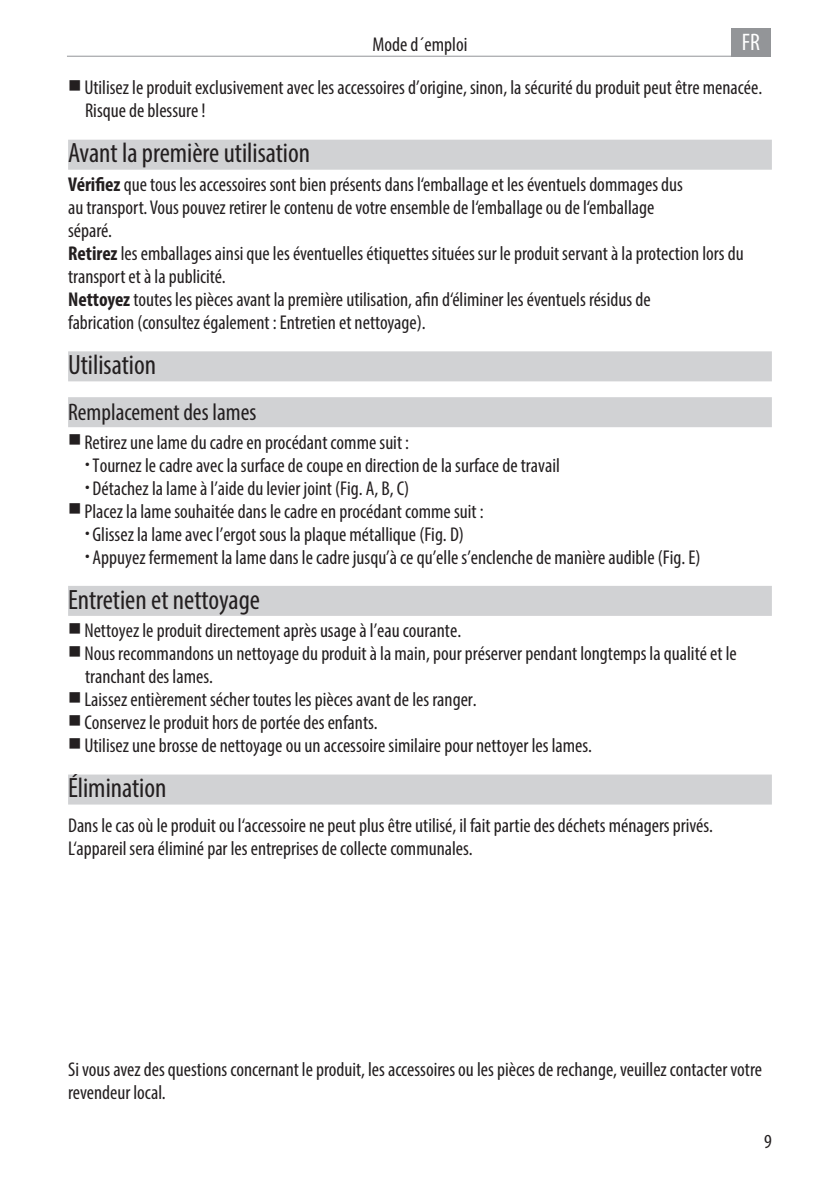
<style>
.page{position:relative;width:840px;height:1191px;background:#fff}
.page>*{position:absolute;margin:0;border:0;box-sizing:border-box;transform-origin:0 0}
.t1{font:condensed 28px "Myriad Pro";color:#231f20}
.t2{font:condensed 24px "Myriad Pro";color:#231f20}
.t3{font:condensed 24px "Myriad Pro";color:#fff}
.t4{font:condensed 20px/23px "Myriad Pro";color:#231f20}
.s1{font-weight:700}
.s2{font-size:18px}
</style>
<div class="page">
<hr style="left:67px;top:56px;width:703px;height:1px;background:#939598">
<div style="left:730px;top:28px;width:40px;height:29px;background:#939598"></div>
<div style="left:68px;top:140px;width:703px;height:30px;background:#d1d2d4"></div>
<div style="left:68px;top:351px;width:703px;height:30px;background:#d1d2d4"></div>
<div style="left:68px;top:397px;width:703px;height:30px;background:#d1d2d4"></div>
<div style="left:68px;top:586px;width:703px;height:30px;background:#d1d2d4"></div>
<div style="left:68px;top:774px;width:703px;height:30px;background:#d1d2d4"></div>
<p class="t4" style="left:372px;top:33px;width:96px">Mode d´emploi</p>
<p class="t3" style="left:741px;top:28px;width:20px">FR</p>
<p class="t4" style="left:84px;top:76px;width:679px">Utilisez le produit exclusivement avec les accessoires d’origine, sinon, la sécurité du produit peut être menacée.<br>Risque de blessure !</p>
<h1 class="t1" style="left:68px;top:136px;width:243px">Avant la première utilisation</h1>
<p class="t4" style="left:68px;top:173px;width:676px"><span class="s1">Vérifiez</span> que tous les accessoires sont bien présents dans l‘emballage et les éventuels dommages dus<br>au transport. Vous pouvez retirer le contenu de votre ensemble de l‘emballage ou de l‘emballage<br>séparé.<br><span class="s1">Retirez</span> les emballages ainsi que les éventuelles étiquettes situées sur le produit servant à la protection lors du transport et à la publicité.<br><span class="s1">Nettoyez</span> toutes les pièces avant la première utilisation, afin d‘éliminer les éventuels résidus de<br>fabrication (consultez également : Entretien et nettoyage).</p>
<h1 class="t1" style="left:68px;top:348px;width:89px">Utilisation</h1>
<p class="t2" style="left:68px;top:397px;width:190px">Remplacement des lames</p>
<p class="t4" style="left:84px;top:430px;width:326px">Retirez une lame du cadre en procédant comme suit :</p>
<p class="t4" style="left:85px;top:453px;width:476px"><span class="s2">•</span> Tournez le cadre avec la surface de coupe en direction de la surface de travail</p>
<p class="t4" style="left:84px;top:476px;width:400px"><span class="s2">•</span> Détachez la lame à l’aide du levier joint (Fig. A, B, C)<br>Placez la lame souhaitée dans le cadre en procédant comme suit :</p>
<p class="t4" style="left:85px;top:522px;width:380px"><span class="s2">•</span> Glissez la lame avec l’ergot sous la plaque métallique (Fig. D)</p>
<p class="t4" style="left:85px;top:545px;width:616px"><span class="s2">•</span> Appuyez fermement la lame dans le cadre jusqu’à ce qu’elle s’enclenche de manière audible (Fig. E)</p>
<h1 class="t1" style="left:68px;top:582px;width:193px">Entretien et nettoyage</h1>
<p class="t4" style="left:84px;top:619px;width:653px">Nettoyez le produit directement après usage à l’eau courante.<br>Nous recommandons un nettoyage du produit à la main, pour préserver pendant longtemps la qualité et le tranchant des lames.<br>Laissez entièrement sécher toutes les pièces avant de les ranger.<br>Conservez le produit hors de portée des enfants.<br>Utilisez une brosse de nettoyage ou un accessoire similaire pour nettoyer les lames.</p>
<h1 class="t1" style="left:68px;top:771px;width:100px">Élimination</h1>
<p class="t4" style="left:68px;top:813px;width:646px">Dans le cas où le produit ou l‘accessoire ne peut plus être utilisé, il fait partie des déchets ménagers privés.<br>L‘appareil sera éliminé par les entreprises de collecte communales.</p>
<p class="t4" style="left:68px;top:1058px;width:695px">Si vous avez des questions concernant le produit, les accessoires ou les pièces de rechange, veuillez contacter votre revendeur local.</p>
<p class="t4" style="left:763px;top:1129px;width:9px">9</p>
</div>
